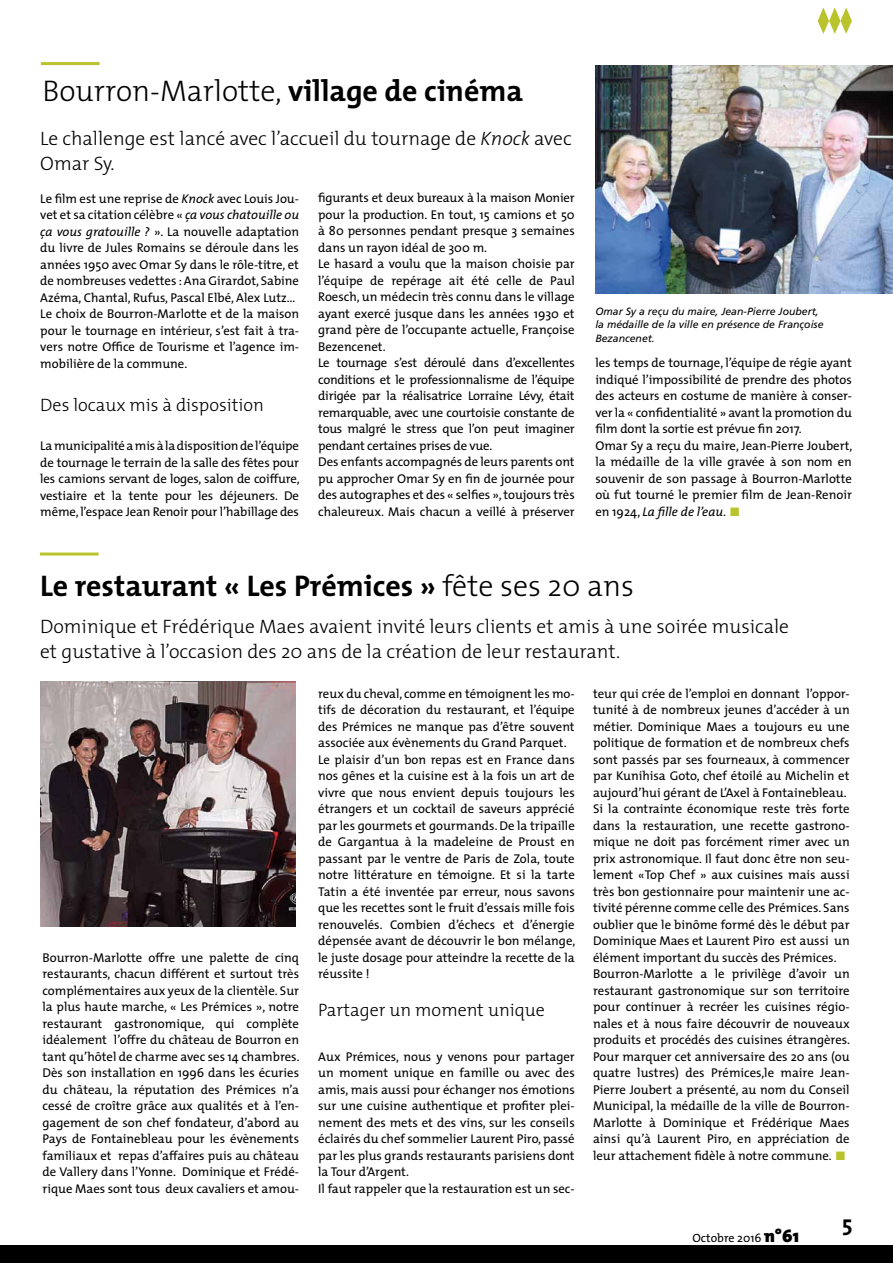
<style>
.page{position:relative;width:893px;height:1263px;background:#fff}
.page>*{position:absolute;margin:0;border:0;box-sizing:border-box;transform-origin:0 0}
.t1{font:700 30px "The Mix";color:#000}
.t2{font:300 30px "The Mix";color:#000}
.t3{font:700 22.5px "The Mix";color:#000}
.t4{font:300 19.5px/25.5px "The Mix";color:#000}
.t5{font:300 18px "The Mix";color:#000}
.t6{font:12.75px/16.5px "The Mix";color:#000}
.t7{font:12px "The Mix";color:#000}
.t8{font:italic 10.5px/13.5px "Frutiger";color:#000}
.s1{font-weight:700}
.s2{font-style:italic}
.s3{font-family:"Scala Sans Bold Expert";color:#b9c42c}
.s4{font-weight:300}
.s5{font-weight:900;font-size:18px}
</style>
<div class="page">
<div style="left:0;top:1245px;width:893px;height:18px;background:#000"></div>
<img style="left:595px;top:65px;width:298px;height:228px">
<hr style="left:41px;top:62px;width:59px;height:3px;background:#b9c42c">
<hr style="left:40px;top:552px;width:59px;height:3px;background:#b9c42c">
<img style="left:40px;top:681px;width:255px;height:245px">
<svg style="left:818px;top:7px;width:34px;height:27px"></svg>
<h1 class="t2" style="left:43px;top:66px;width:482px">B ourron-Marlotte, <span class="s1">village de cinéma</span></h1>
<h3 class="t4" style="left:40px;top:125px;width:533px">Le challenge est lancé avec l’accueil du tournage de <span class="s2">Knock</span> avec<br>Omar Sy.</h3>
<p class="t6" style="left:40px;top:190px;width:260px">Le film est une reprise de <span class="s2">Knock</span> avec Louis Jou&shy;vet et sa citation célèbre « <span class="s2">ça vous chatouille ou ça vous gratouille ?</span> ». La nouvelle adaptation du livre de Jules Romains se déroule dans les années 1950 avec Omar Sy dans le rôle-titre, et de nombreuses vedettes : Ana Girardot, Sabine Azéma, Chantal, Rufus, Pascal Elbé, Alex Lutz… Le choix de Bourron-Marlotte et de la maison pour le tournage en intérieur, s’est fait à tra&shy;vers notre Office de Tourisme et l’agence im&shy;mobilière de la commune.</p>
<h3 class="t5" style="left:40px;top:390px;width:225px">Des locaux mis à disposition</h3>
<p class="t6" style="left:40px;top:437px;width:261px;text-align:justify">La municipalité a mis à la disposition de l’équipe de tournage le terrain de la salle des fêtes pour les camions servant de loges, salon de coiffure, vestiaire et la tente pour les déjeuners. De même, l’espace Jean Renoir pour l’habillage des</p>
<p class="t6" style="left:318px;top:190px;width:258px">figurants et deux bureaux à la maison Monier pour la production. En tout, 15 camions et 50 à 80 personnes pendant presque 3 semaines dans un rayon idéal de 300 m.<br>Le hasard a voulu que la maison choisie par l’équipe de repérage ait été celle de Paul Roesch, un médecin très connu dans le village ayant exercé jusque dans les années 1930 et grand père de l’occupante actuelle, Françoise Bezencenet.<br>Le tournage s’est déroulé dans d’excellentes conditions et le professionnalisme de l’équipe dirigée par la réalisatrice Lorraine Lévy, était remarquable, avec une courtoisie constante de tous malgré le stress que l’on peut imaginer pendant certaines prises de vue.<br>Des enfants accompagnés de leurs parents ont pu approcher Omar Sy en fin de journée pour des autographes et des « selfies », toujours très chaleureux. Mais chacun a veillé à préserver</p>
<p class="t8" style="left:595px;top:305px;width:230px">Omar Sy a reçu du maire, Jean-Pierre Joubert, la médaille de la ville en présence de Françoise<br>Bezancenet.</p>
<p class="t6" style="left:595px;top:354px;width:259px">les temps de tournage, l’équipe de régie ayant indiqué l’impossibilité de prendre des photos des acteurs en costume de manière à conser&shy;ver la « confidentialité » avant la promotion du film dont la sortie est prévue fin 2017.<br>Omar Sy a reçu du maire, Jean-Pierre Joubert, la médaille de la ville gravée à son nom en souvenir de son passage à Bourron-Marlotte où fut tourné le premier film de Jean-Renoir en 1924, <span class="s2">La fille de l’eau</span>. <span class="s3">r</span></p>
<h1 class="t1" style="left:40px;top:561px;width:595px">Le restaurant « Les Prémices » <span class="s4">fête ses 20 ans</span></h1>
<h3 class="t4" style="left:40px;top:613px;width:750px">Dominique et Frédérique Maes avaient invité leurs clients et amis à une soirée musicale et gustative à l’occasion des 20 ans de la création de leur restaurant.</h3>
<p class="t6" style="left:318px;top:685px;width:259px">reux du cheval, comme en témoignent les mo&shy;tifs de décoration du restaurant, et l’équipe des Prémices ne manque pas d’être souvent associée aux évènements du Grand Parquet.<br>Le plaisir d’un bon repas est en France dans nos gênes et la cuisine est à la fois un art de vivre que nous envient depuis toujours les étrangers et un cocktail de saveurs apprécié par les gourmets et gourmands. De la tripaille de Gargantua à la madeleine de Proust en passant par le ventre de Paris de Zola, toute notre littérature en témoigne. Et si la tarte Tatin a été inventée par erreur, nous savons que les recettes sont le fruit d’essais mille fois renouvelés. Combien d’échecs et d’énergie dépensée avant de découvrir le bon mélange, le juste dosage pour atteindre la recette de la réussite !</p>
<h3 class="t5" style="left:318px;top:995px;width:228px">Partager un moment unique</h3>
<p class="t6" style="left:318px;top:1048px;width:258px">Aux Prémices, nous y venons pour partager un moment unique en famille ou avec des amis, mais aussi pour échanger nos émotions sur une cuisine authentique et profiter plei&shy;nement des mets et des vins, sur les conseils éclairés du chef sommelier Laurent Piro, passé par les plus grands restaurants parisiens dont la Tour d’Argent.<br>Il faut rappeler que la restauration est un sec-</p>
<p class="t6" style="left:593px;top:685px;width:259px">teur qui crée de l’emploi en donnant l’oppor&shy;tunité à de nombreux jeunes d’accéder à un métier. Dominique Maes a toujours eu une politique de formation et de nombreux chefs sont passés par ses fourneaux, à commencer par Kunihisa Goto, chef étoilé au Michelin et aujourd’hui gérant de L’Axel à Fontainebleau.<br>Si la contrainte économique reste très forte dans la restauration, une recette gastrono&shy;mique ne doit pas forcément rimer avec un prix astronomique. Il faut donc être non seu&shy;lement «Top Chef » aux cuisines mais aussi très bon gestionnaire pour maintenir une ac&shy;tivité pérenne comme celle des Prémices. Sans oublier que le binôme formé dès le début par Dominique Maes et Laurent Piro est aussi un élément important du succès des Prémices.<br>Bourron-Marlotte a le privilège d’avoir un restaurant gastronomique sur son territoire pour continuer à recréer les cuisines régio&shy;nales et à nous faire découvrir de nouveaux produits et procédés des cuisines étrangères.<br>Pour marquer cet anniversaire des 20 ans (ou quatre lustres) des Prémices,le maire Jean-Pierre Joubert a présenté, au nom du Conseil Municipal, la médaille de la ville de Bourron-Marlotte à Dominique et Frédérique Maes ainsi qu’à Laurent Piro, en appréciation de leur attachement fidèle à notre commune. <span class="s3">r</span></p>
<p class="t6" style="left:43px;top:949px;width:259px;text-align:justify">Bourron-Marlotte offre une palette de cinq restaurants, chacun différent et surtout très complémentaires aux yeux de la clientèle. Sur la plus haute marche, « Les Prémices », notre restaurant gastronomique, qui complète idéalement l’offre du château de Bourron en tant qu’hôtel de charme avec ses 14 chambres.<br>Dès son installation en 1996 dans les écuries du château, la réputation des Prémices n’a cessé de croître grâce aux qualités et à l’en&shy;gagement de son chef fondateur, d’abord au Pays de Fontainebleau pour les évènements familiaux et repas d’affaires puis au château de Vallery dans l’Yonne. Dominique et Frédé&shy;rique Maes sont tous deux cavaliers et amou-</p>
<p class="t7" style="left:692px;top:1227px;width:108px">Octobre 2016 <span class="s5">n°61</span></p>
<h2 class="t3" style="left:842px;top:1205px;width:12px">5</h2>
</div>
